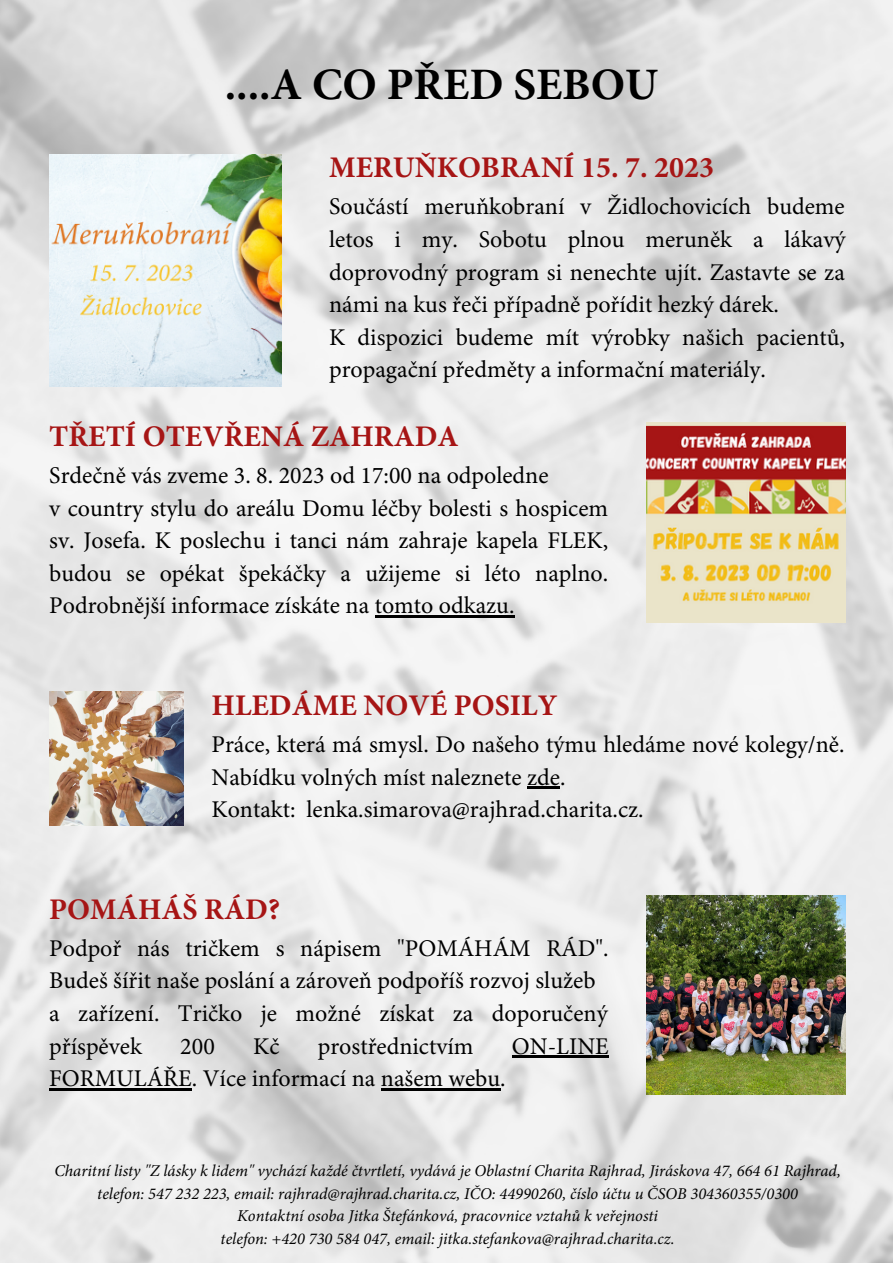
<style>
.page{position:relative;width:893px;height:1264px;background:#fff}
.page>*{position:absolute;margin:0;border:0;box-sizing:border-box;transform-origin:0 0}
.t1{font:700 45px "Minion Pro";color:#000}
.t2{font:700 30px "Minion Pro";color:#a61515}
.t3{font:24px/32.5px "Minion Pro";color:#000}
.t4{font:italic 16.5px/22.5px "Minion Pro";color:#000;text-align:center}
</style>
<div class="page">
<img style="left:0;top:0;width:892px;height:1262px">
<img style="left:49px;top:154px;width:232px;height:232px">
<img style="left:646px;top:423px;width:199px;height:199px">
<img style="left:49px;top:692px;width:134px;height:134px">
<img style="left:646px;top:895px;width:199px;height:199px">
<hr style="left:374px;top:615px;width:140px;height:3px;background:#000">
<hr style="left:527px;top:786px;width:33px;height:3px;background:#000">
<hr style="left:512px;top:1055px;width:96px;height:3px;background:#000">
<hr style="left:49px;top:1088px;width:143px;height:2px;background:#000">
<hr style="left:381px;top:1088px;width:119px;height:2px;background:#000">
<p class="t1" style="left:225px;top:66px;width:434px">....A CO PŘED SEBOU</p>
<p class="t2" style="left:329px;top:155px;width:386px">MERUŇKOBRANÍ 15. 7. 2023</p>
<p class="t3" style="left:329px;top:192px;width:518px;text-align:justify">Součástí meruňkobraní v Židlochovicích budeme letos i my. Sobotu plnou meruněk a lákavý doprovodný program si nenechte ujít. Zastavte se za námi na kus řeči případně pořídit hezký dárek.</p>
<p class="t3" style="left:329px;top:323px;width:517px">K dispozici budeme mít výrobky našich pacientů, propagační předměty a informační materiály.</p>
<p class="t2" style="left:49px;top:424px;width:411px">TŘETÍ OTEVŘENÁ ZAHRADA</p>
<p class="t3" style="left:49px;top:461px;width:501px">Srdečně vás zveme 3. 8. 2023 od 17:00 na odpoledne</p>
<p class="t3" style="left:49px;top:494px;width:560px;text-align:justify">v country stylu do areálu Domu léčby bolesti s hospicem sv. Josefa. K poslechu i tanci nám zahraje kapela FLEK, budou se opékat špekáčky a užijeme si léto naplno.<br>Podrobnější informace získáte na tomto odkazu.</p>
<p class="t2" style="left:211px;top:693px;width:347px">HLEDÁME NOVÉ POSILY</p>
<p class="t3" style="left:211px;top:730px;width:634px">Práce, která má smysl. Do našeho týmu hledáme nové kolegy/ně.<br>Nabídku volných míst naleznete zde.</p>
<p class="t3" style="left:211px;top:795px;width:433px">Kontakt: lenka.simarova@rajhrad.charita.cz.</p>
<p class="t2" style="left:49px;top:896px;width:232px">POMÁHÁŠ RÁD?</p>
<p class="t3" style="left:49px;top:933px;width:560px">Podpoř nás tričkem s nápisem "POMÁHÁM RÁD".<br>Budeš šířit naše poslání a zároveň podpoříš rozvoj služeb</p>
<p class="t3" style="left:49px;top:999px;width:560px">a zařízení. Tričko je možné získat za doporučený příspěvek</p>
<p class="t3" style="left:180px;top:1031px;width:36px">200</p>
<p class="t3" style="left:253px;top:1031px;width:28px">Kč</p>
<p class="t3" style="left:318px;top:1031px;width:157px">prostřednictvím</p>
<p class="t3" style="left:512px;top:1031px;width:98px">ON-LINE</p>
<p class="t3" style="left:49px;top:1064px;width:458px">FORMULÁŘE. Více informací na našem webu.</p>
<p class="t4" style="left:54px;top:1161px;width:787px">Charitní listy "Z lásky k lidem" vychází každé čtvrtletí, vydává je Oblastní Charita Rajhrad, Jiráskova 47, 664 61 Rajhrad, telefon: 547 232 223, email: rajhrad@rajhrad.charita.cz, IČO: 44990260, číslo účtu u ČSOB 304360355/0300</p>
<p class="t4" style="left:237px;top:1206px;width:422px">Kontaktní osoba Jitka Štefánková, pracovnice vztahů k veřejnosti</p>
<p class="t4" style="left:221px;top:1228px;width:455px">telefon: +420 730 584 047, email: jitka.stefankova@rajhrad.charita.cz.</p>
</div>
